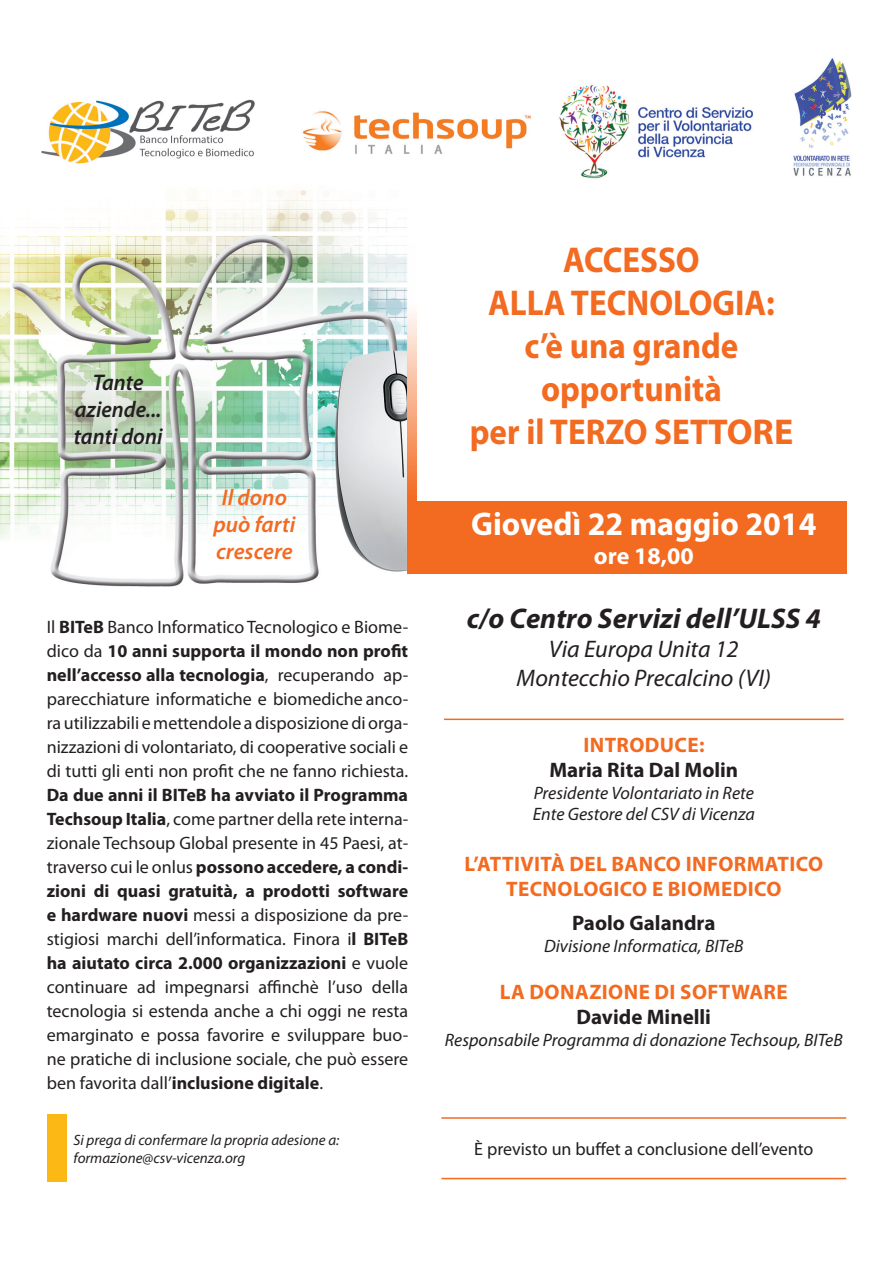
<style>
.page{position:relative;width:893px;height:1263px;background:#fff}
.page>*{position:absolute;margin:0;border:0;box-sizing:border-box;transform-origin:0 0}
.t1{font:700 36px/43.2px "Myriad Pro";color:#f36a21;text-align:center;scale:.92 1}
.t2{font:700 33px "Myriad Pro";color:#fff}
.t3{font:italic 700 28.5px "Myriad Pro";color:#231f20}
.t4{font:italic 24px "Myriad Pro";color:#231f20}
.t5{font:700 24px "Myriad Pro";color:#fff}
.t6{font:italic 600 22.65px "Myriad Pro";color:#231f20;scale:.96 1}
.t7{font:italic 600 22.65px "Myriad Pro";color:#f36a21}
.t8{font:700 21px "Myriad Pro";letter-spacing:.02em;color:#f36a21}
.t9{font:700 21px "Myriad Pro";color:#231f20}
.t10{font:18px/24px "Myriad Pro";color:#231f20;text-align:justify}
.t11{font:italic 18px "Myriad Pro";color:#231f20}
.t12{font:italic 15px "Myriad Pro";color:#231f20}
.s1{font-weight:700}
</style>
<div class="page">
<img style="left:0;top:58px;width:852px;height:529px">
<div style="left:407px;top:501px;width:439px;height:73px;background:#f36a21"></div>
<hr style="left:444px;top:718px;width:400px;height:2px;background:#f36a21">
<div style="left:47px;top:1114px;width:20px;height:68px;background:#fcb814"></div>
<svg style="left:407px;top:242px;width:10px;height:259px"></svg>
<hr style="left:441px;top:1117px;width:405px;height:2px;background:#f36a21">
<hr style="left:441px;top:1178px;width:405px;height:1px;background:#f36a21">
<p class="t6" style="left:93px;top:368px;width:54px">Tante</p>
<p class="t6" style="left:75px;top:395px;width:92px">aziende...</p>
<p class="t6" style="left:74px;top:422px;width:94px">tanti doni</p>
<p class="t7" style="left:222px;top:483px;width:67px">Il dono</p>
<p class="t7" style="left:213px;top:510px;width:84px">può farti</p>
<p class="t7" style="left:216px;top:537px;width:78px">crescere</p>
<p class="t10" style="left:47px;top:614px;width:363px">Il <span class="s1">BITeB</span> Banco Informatico Tecnologico e Biome&shy;dico da <span class="s1">10 anni supporta il mondo non profit nell’accesso alla tecnologia</span>, recuperando ap&shy;parecchiature informatiche e biomediche anco&shy;ra utilizzabili e mettendole a disposizione di orga&shy;nizzazioni di volontariato, di cooperative sociali e di tutti gli enti non profit che ne fanno richiesta.<br><span class="s1">Da due anni il BITeB ha avviato il Programma Techsoup Italia</span>, come partner della rete interna&shy;zionale Techsoup Global presente in 45 Paesi, at&shy;traverso cui le onlus <span class="s1">possono accedere, a condi&shy;zioni di quasi gratuità, a prodotti software e hardware nuovi</span> messi a disposizione da pre&shy;stigiosi marchi dell’informatica. Finora i<span class="s1">l BITeB ha aiutato circa 2.000 organizzazioni</span> e vuole continuare ad impegnarsi affinchè l’uso della tecnologia si estenda anche a chi oggi ne resta emarginato e possa favorire e sviluppare buo&shy;ne pratiche di inclusione sociale, che può essere ben favorita dall’<span class="s1">inclusione digitale</span>.</p>
<p class="t12" style="left:73px;top:1130px;width:267px">Si prega di confermare la propria adesione a:</p>
<p class="t12" style="left:73px;top:1148px;width:174px">formazione@csv-vicenza.org</p>
<p class="t1" style="left:563px;top:237px;width:150px">ACCESSO</p>
<p class="t1" style="left:488px;top:280px;width:313px">ALLA TECNOLOGIA: c’è una grande</p>
<p class="t1" style="left:541px;top:366px;width:198px">opportunità</p>
<p class="t1" style="left:470px;top:409px;width:353px">per il TERZO SETTORE</p>
<p class="t2" style="left:471px;top:502px;width:347px">Giovedì 22 maggio 2014</p>
<p class="t5" style="left:594px;top:540px;width:101px">ore 18,00</p>
<p class="t3" style="left:467px;top:600px;width:356px">c/o Centro Servizi dell’ULSS 4</p>
<p class="t4" style="left:549px;top:634px;width:191px">Via Europa Unita 12</p>
<p class="t4" style="left:517px;top:663px;width:256px">Montecchio Precalcino (VI)</p>
<p class="t8" style="left:583px;top:731px;width:123px">INTRODUCE:</p>
<p class="t9" style="left:549px;top:756px;width:190px">Maria Rita Dal Molin</p>
<p class="t11" style="left:534px;top:782px;width:222px">Presidente Volontariato in Rete</p>
<p class="t11" style="left:533px;top:803px;width:224px">Ente Gestore del CSV di Vicenza</p>
<p class="t8" style="left:464px;top:850px;width:360px">L’ATTIVITÀ DEL BANCO INFORMATICO</p>
<p class="t8" style="left:506px;top:875px;width:277px">TECNOLOGICO E BIOMEDICO</p>
<p class="t9" style="left:572px;top:909px;width:145px">Paolo Galandra</p>
<p class="t11" style="left:544px;top:935px;width:201px">Divisione Informatica, BITeB</p>
<p class="t8" style="left:500px;top:978px;width:289px">LA DONAZIONE DI SOFTWARE</p>
<p class="t9" style="left:576px;top:1003px;width:136px">Davide Minelli</p>
<p class="t11" style="left:445px;top:1028px;width:399px">Responsabile Programma di donazione Techsoup, BITeB</p>
<p class="t10" style="left:474px;top:1137px;width:341px">È previsto un buffet a conclusione dell’evento</p>
</div>
